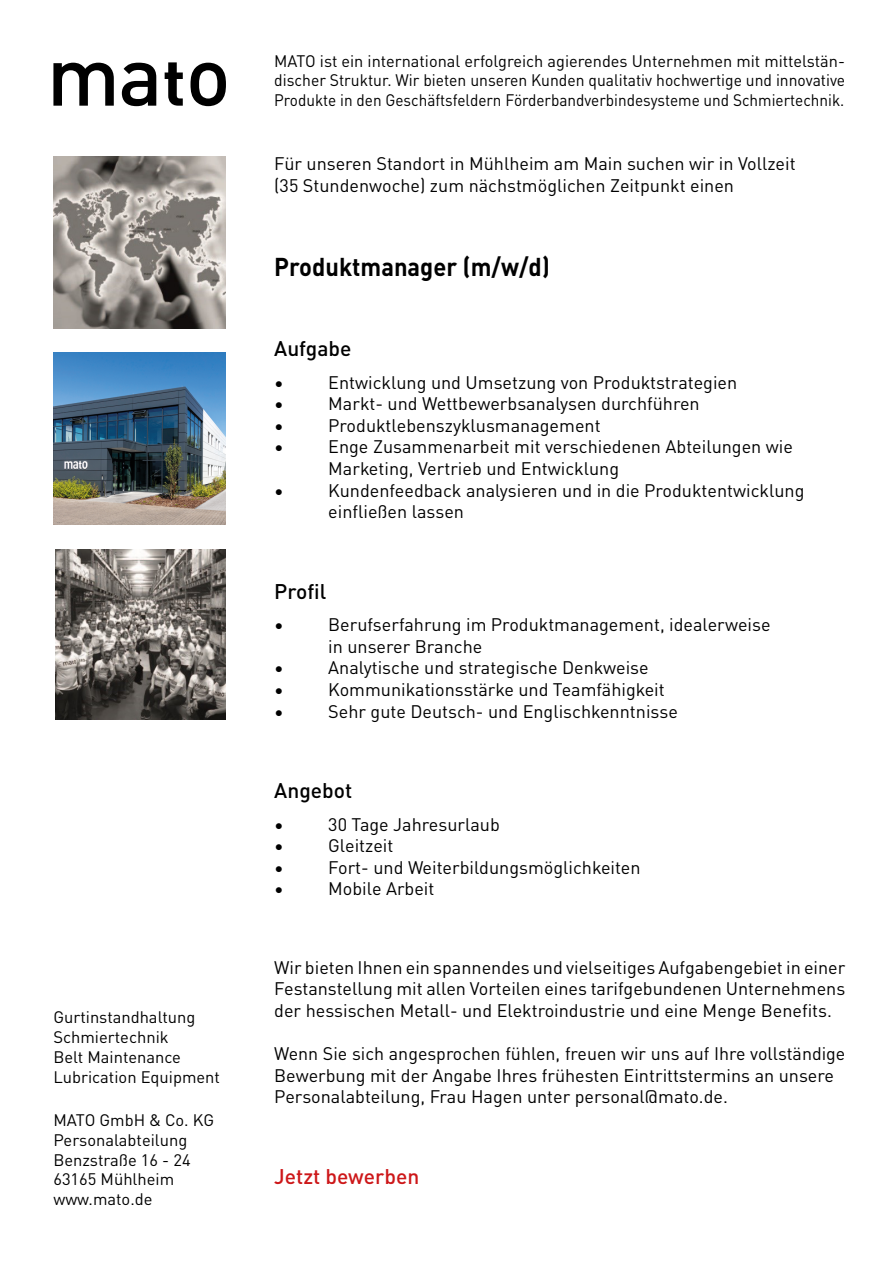
<style>
.page{position:relative;width:893px;height:1263px;background:#fff}
.page>*{position:absolute;margin:0;border:0;box-sizing:border-box;transform-origin:0 0}
.t1{font:700 25.5px "DIN Pro";color:#000;scale:.93 1}
.t2{font:500 21px "DIN Pro";color:#000}
.t3{font:500 21px "DIN Pro";color:#cd1719}
.t4{font:18px/21.6px "DIN Pro";color:#000;text-align:justify}
.t5{font:16.5px/19.8px "DIN Pro";color:#000;text-align:justify}
</style>
<div class="page">
<img style="left:56px;top:549px;width:170px;height:171px">
<img style="left:54px;top:156px;width:171px;height:172px">
<img style="left:53px;top:353px;width:172px;height:172px">
<svg style="left:53px;top:63px;width:61px;height:43px"></svg>
<svg style="left:122px;top:63px;width:34px;height:43px"></svg>
<svg style="left:165px;top:62px;width:18px;height:44px"></svg>
<svg style="left:191px;top:63px;width:35px;height:43px"></svg>
<p class="t5" style="left:53px;top:1006px;width:143px">Gurtinstandhaltung</p>
<p class="t5" style="left:53px;top:1026px;width:117px">Schmiertechnik</p>
<p class="t5" style="left:53px;top:1046px;width:129px">Belt Maintenance</p>
<p class="t5" style="left:53px;top:1066px;width:168px">Lubrication Equipment</p>
<p class="t5" style="left:53px;top:1109px;width:162px">MATO GmbH &amp; Co. KG</p>
<p class="t5" style="left:53px;top:1129px;width:135px">Personalabteilung</p>
<p class="t5" style="left:53px;top:1149px;width:139px">Benzstraße 16 - 24</p>
<p class="t5" style="left:53px;top:1168px;width:122px">63165 Mühlheim</p>
<p class="t5" style="left:53px;top:1188px;width:101px">www.mato.de</p>
<p class="t5" style="left:274px;top:50px;width:572px">MATO ist ein international erfolgreich agierendes Unternehmen mit mittelstän&shy;discher Struktur. Wir bieten unseren Kunden qualitativ hochwertige und innovative Produkte in den Geschäftsfeldern Förderbandverbindesysteme und Schmiertechnik.</p>
<p class="t4" style="left:274px;top:152px;width:523px">Für unseren Standort in Mühlheim am Main suchen wir in Vollzeit</p>
<p class="t4" style="left:274px;top:173px;width:461px">(35 Stundenwoche) zum nächstmöglichen Zeitpunkt einen</p>
<p class="t1" style="left:274px;top:247px;width:298px">Produktmanager (m/w/d)</p>
<p class="t2" style="left:274px;top:332px;width:79px">Aufgabe</p>
<p class="t4" style="left:274px;top:370px;width:11px">•</p>
<p class="t4" style="left:328px;top:370px;width:410px">Entwicklung und Umsetzung von Produktstrategien</p>
<p class="t4" style="left:274px;top:392px;width:11px">•</p>
<p class="t4" style="left:328px;top:392px;width:373px">Markt- und Wettbewerbsanalysen durchführen</p>
<p class="t4" style="left:274px;top:413px;width:11px">•</p>
<p class="t4" style="left:328px;top:413px;width:274px">Produktlebenszyklusmanagement</p>
<p class="t4" style="left:274px;top:435px;width:11px">•</p>
<p class="t4" style="left:328px;top:435px;width:466px">Enge Zusammenarbeit mit verschiedenen Abteilungen wie</p>
<p class="t4" style="left:328px;top:457px;width:292px">Marketing, Vertrieb und Entwicklung</p>
<p class="t4" style="left:274px;top:478px;width:11px">•</p>
<p class="t4" style="left:328px;top:478px;width:478px">Kundenfeedback analysieren und in die Produktentwicklung</p>
<p class="t4" style="left:328px;top:500px;width:137px">einfließen lassen</p>
<p class="t2" style="left:274px;top:575px;width:54px">Profil</p>
<p class="t4" style="left:274px;top:613px;width:11px">•</p>
<p class="t4" style="left:328px;top:613px;width:444px">Berufserfahrung im Produktmanagement, idealerweise</p>
<p class="t4" style="left:328px;top:634px;width:156px">in unserer Branche</p>
<p class="t4" style="left:274px;top:656px;width:11px">•</p>
<p class="t4" style="left:328px;top:656px;width:322px">Analytische und strategische Denkweise</p>
<p class="t4" style="left:274px;top:678px;width:11px">•</p>
<p class="t4" style="left:328px;top:678px;width:338px">Kommunikationsstärke und Teamfähigkeit</p>
<p class="t4" style="left:274px;top:699px;width:11px">•</p>
<p class="t4" style="left:328px;top:699px;width:351px">Sehr gute Deutsch- und Englischkenntnisse</p>
<p class="t2" style="left:274px;top:774px;width:79px">Angebot</p>
<p class="t4" style="left:274px;top:812px;width:11px">•</p>
<p class="t4" style="left:328px;top:812px;width:173px">30 Tage Jahresurlaub</p>
<p class="t4" style="left:274px;top:834px;width:11px">•</p>
<p class="t4" style="left:328px;top:834px;width:67px">Gleitzeit</p>
<p class="t4" style="left:274px;top:855px;width:11px">•</p>
<p class="t4" style="left:328px;top:855px;width:314px">Fort- und Weiterbildungsmöglichkeiten</p>
<p class="t4" style="left:274px;top:877px;width:11px">•</p>
<p class="t4" style="left:328px;top:877px;width:108px">Mobile Arbeit</p>
<p class="t4" style="left:274px;top:955px;width:573px">Wir bieten Ihnen ein spannendes und vielseitiges Aufgabengebiet in einer Festanstellung mit allen Vorteilen eines tarifgebundenen Unternehmens der hessischen Metall- und Elektroindustrie und eine Menge Benefits.</p>
<p class="t4" style="left:274px;top:1042px;width:573px">Wenn Sie sich angesprochen fühlen, freuen wir uns auf Ihre vollständige<br>Bewerbung mit der Angabe Ihres frühesten Eintrittstermins an unsere</p>
<p class="t4" style="left:274px;top:1085px;width:455px">Personalabteilung, Frau Hagen unter personal@mato.de.</p>
<p class="t3" style="left:274px;top:1160px;width:146px">Jetzt bewerben</p>
</div>
